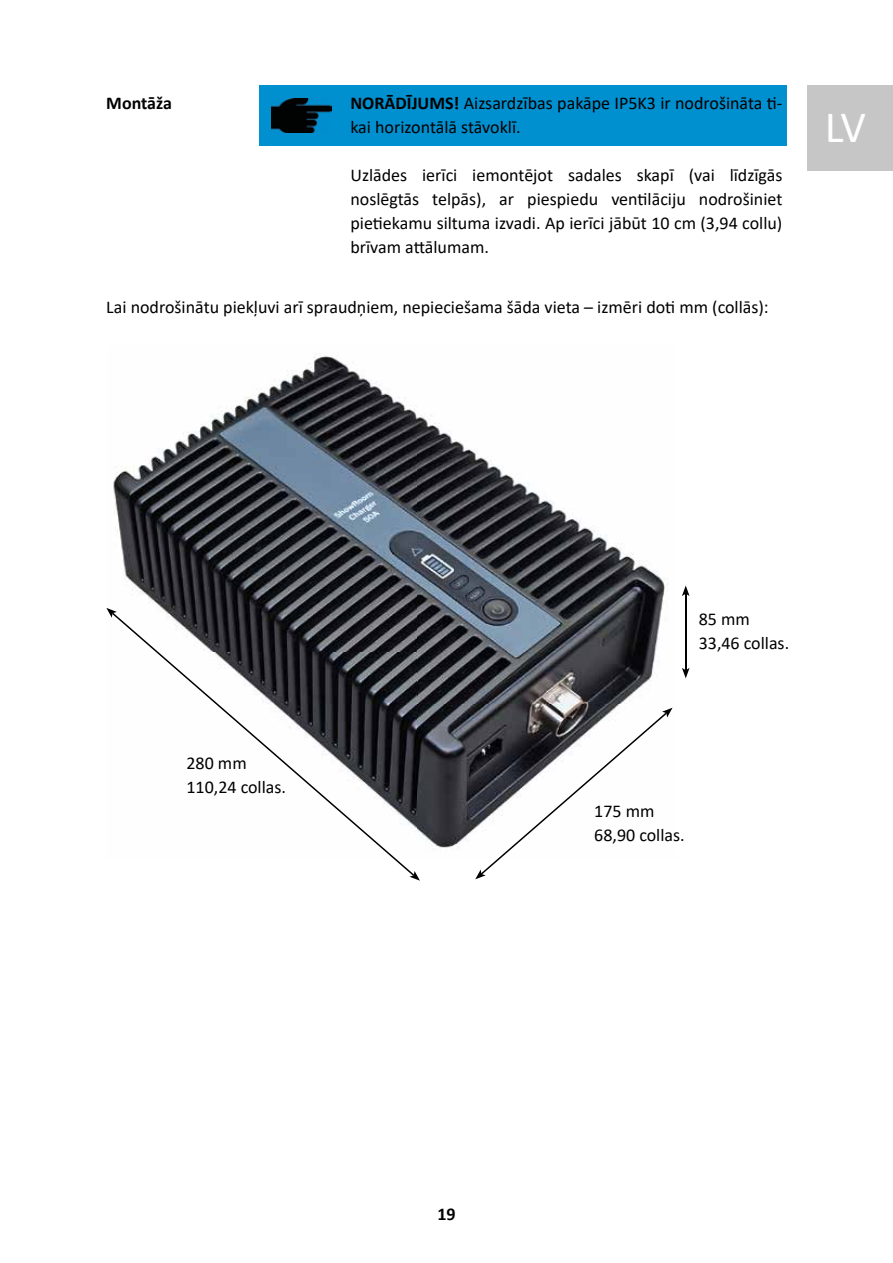
<style>
.page{position:relative;width:893px;height:1263px;background:#fff}
.page>*{position:absolute;margin:0;border:0;box-sizing:border-box;transform-origin:0 0}
.t1{font:45px "Calibri";color:#fff}
.t2{font:18px/24px "Calibri";color:#000}
.t3{font:700 18px "Calibri";color:#000}
.s1{font-weight:700}
</style>
<div class="page">
<div style="left:808px;top:85px;width:85px;height:85px;background:#c6c6c6"></div>
<img style="left:113px;top:354px;width:560px;height:495px">
<div style="left:259px;top:85px;width:528px;height:60px;background:#008fcf"></div>
<img style="left:272px;top:98px;width:60px;height:34px">
<hr style="left:685px;top:594px;width:1px;height:76px;background:#000">
<svg style="left:682px;top:585px;width:8px;height:11px"></svg>
<svg style="left:682px;top:668px;width:8px;height:10px"></svg>
<svg style="left:475px;top:708px;width:198px;height:171px"></svg>
<svg style="left:113px;top:613px;width:301px;height:259px"></svg>
<svg style="left:106px;top:608px;width:11px;height:10px"></svg>
<svg style="left:409px;top:871px;width:11px;height:10px"></svg>
<p class="t3" style="left:106px;top:90px;width:67px">Montāža</p>
<p class="t2" style="left:350px;top:91px;width:433px"><span class="s1">NORĀDĪJUMS!</span> Aizsardzības pakāpe IP5K3 ir nodrošināta ti&shy;kai horizontālā stāvoklī.</p>
<p class="t2" style="left:350px;top:163px;width:433px;text-align:justify">Uzlādes ierīci iemontējot sadales skapī (vai līdzīgās noslēgtās telpās), ar piespiedu ventilāciju nodrošiniet pietiekamu siltuma izvadi. Ap ierīci jābūt 10 cm (3,94 collu) brīvam attālumam.</p>
<p class="t2" style="left:106px;top:295px;width:664px">Lai nodrošinātu piekļuvi arī spraudņiem, nepieciešama šāda vieta – izmēri doti mm (collās):</p>
<h1 class="t1" style="left:825px;top:96px;width:43px">LV</h1>
<p class="t2" style="left:187px;top:751px;width:101px">280 mm<br>110,24 collas.</p>
<p class="t2" style="left:699px;top:607px;width:92px">85 mm<br>33,46 collas.</p>
<p class="t2" style="left:594px;top:799px;width:92px">175 mm<br>68,90 collas.</p>
<p class="t3" style="left:437px;top:1202px;width:20px">19</p>
</div>
